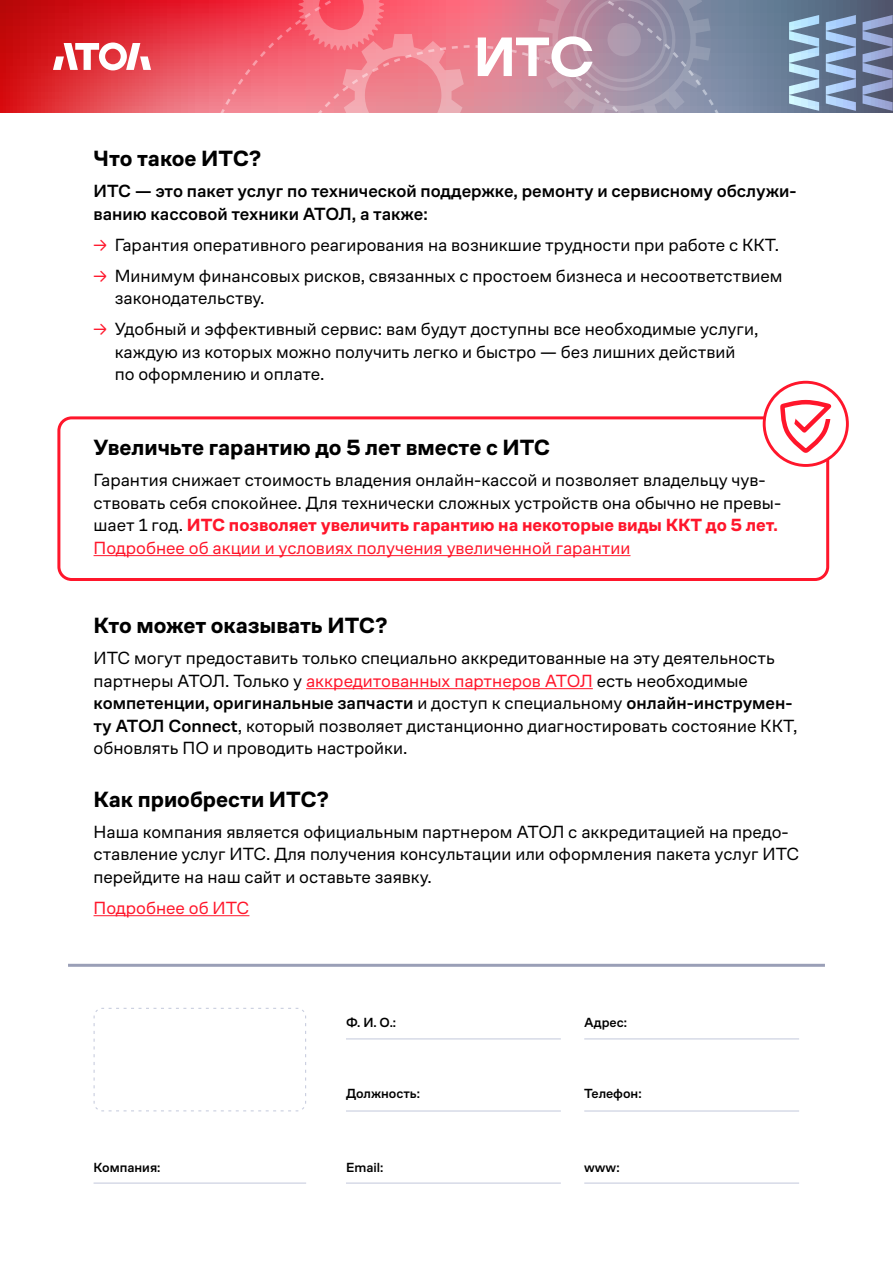
<style>
.page{position:relative;width:893px;height:1263px;background:#fff}
.page>*{position:absolute;margin:0;border:0;box-sizing:border-box;transform-origin:0 0}
.t1{font:600 55.05px "TT Firs Neue";color:#fff}
.t2{font:700 22.5px "Co Fo Sans";color:#000}
.t3{font:18px/22.5px "Co Fo Sans";color:#000}
.t4{font:500 18px/22.5px "Co Fo Sans";color:#000}
.t5{font:18px "Co Fo Sans";color:#ff162b}
.t6{font:500 13.5px "Co Fo Sans";color:#000}
.s1{color:#ff162b}
.s2{font-weight:700;color:#ff162b}
.s3{font-weight:500}
</style>
<div class="page">
<svg style="left:93px;top:1007px;width:213px;height:105px"></svg>
<hr style="left:346px;top:1038px;width:215px;height:1px;background:#c9cedf">
<hr style="left:68px;top:964px;width:757px;height:3px;background:#9a9fb7">
<hr style="left:346px;top:1110px;width:215px;height:1px;background:#c9cedf">
<hr style="left:346px;top:1182px;width:215px;height:2px;background:#c9cedf">
<hr style="left:94px;top:1182px;width:212px;height:2px;background:#c9cedf">
<hr style="left:584px;top:1038px;width:215px;height:1px;background:#c9cedf">
<hr style="left:584px;top:1110px;width:215px;height:1px;background:#c9cedf">
<hr style="left:584px;top:1182px;width:215px;height:2px;background:#c9cedf">
<div style="left:57px;top:416px;width:772px;height:165px;border:3px solid #ff162b;border-radius:13px"></div>
<hr style="left:94px;top:555px;width:536px;height:1px;background:#ff162b">
<hr style="left:306px;top:688px;width:287px;height:1px;background:#ff162b">
<hr style="left:94px;top:915px;width:155px;height:1px;background:#ff162b">
<svg style="left:763px;top:381px;width:86px;height:86px"></svg>
<svg style="left:0;top:0;width:892px;height:113px;background:#b93f4b"></svg>
<svg style="left:189px;top:0;width:563px;height:113px;background:#927a91"></svg>
<svg style="left:862px;top:15px;width:30px;height:96px;background:#7984a8"></svg>
<svg style="left:826px;top:15px;width:30px;height:96px;background:#869fc2"></svg>
<svg style="left:789px;top:15px;width:30px;height:96px;background:#95b5cb"></svg>
<svg style="left:202px;top:0;width:509px;height:113px;background:#d77e8e"></svg>
<svg style="left:53px;top:43px;width:98px;height:27px"></svg>
<h1 class="t1" style="left:474px;top:19px;width:122px">ИТС</h1>
<p class="t2" style="left:94px;top:145px;width:169px">Что такое ИТС?</p>
<p class="t4" style="left:94px;top:180px;width:704px">ИТС — это пакет услуг по технической поддержке, ремонту и сервисному обслужи&shy;ванию кассовой техники АТОЛ, а также:</p>
<p class="t3" style="left:94px;top:233px;width:687px"><span class="s1">→</span> Гарантия оперативного реагирования на возникшие трудности при работе с ККТ.</p>
<p class="t3" style="left:115px;top:264px;width:669px;text-indent:-21px"><span class="s1">→</span> Минимум финансовых рисков, связанных с простоем бизнеса и несоответствием законодательству.</p>
<p class="t3" style="left:115px;top:318px;width:645px;text-indent:-21px"><span class="s1">→</span> Удобный и эффективный сервис: вам будут доступны все необходимые услуги, каждую из которых можно получить легко и быстро — без лишних действий по оформлению и оплате.</p>
<p class="t2" style="left:94px;top:434px;width:458px">Увеличьте гарантию до 5 лет вместе с ИТС</p>
<p class="t3" style="left:94px;top:469px;width:689px">Гарантия снижает стоимость владения онлайн-кассой и позволяет владельцу чув&shy;ствовать себя спокойнее. Для технически сложных устройств она обычно не превы&shy;шает 1 год. <span class="s2">ИТС позволяет увеличить гарантию на некоторые виды ККТ до 5 лет.<br></span><span class="s1">Подробнее об акции и условиях получения увеличенной гарантии</span></p>
<p class="t2" style="left:94px;top:612px;width:295px">Кто может оказывать ИТС?</p>
<p class="t3" style="left:94px;top:647px;width:705px">ИТС могут предоставить только специально аккредитованные на эту деятельность партнеры АТОЛ. Только у <span class="s1">аккредитованных партнеров АТОЛ</span> есть необходимые <span class="s3">компетенции, оригинальные запчасти</span> и доступ к специальному <span class="s3">онлайн-инструмен&shy;ту АТОЛ Connect</span>, который позволяет дистанционно диагностировать состояние ККТ, обновлять ПО и проводить настройки.</p>
<p class="t2" style="left:94px;top:785px;width:237px">Как приобрести ИТС?</p>
<p class="t3" style="left:94px;top:820px;width:707px">Наша компания является официальным партнером АТОЛ с аккредитацией на предо&shy;ставление услуг ИТС. Для получения консультации или оформления пакета услуг ИТС перейдите на наш сайт и оставьте заявку.</p>
<p class="t5" style="left:94px;top:897px;width:157px">Подробнее об ИТС</p>
<p class="t6" style="left:346px;top:1014px;width:52px">Ф. И. О.:</p>
<p class="t6" style="left:584px;top:1014px;width:44px">Адрес:</p>
<p class="t6" style="left:346px;top:1085px;width:76px">Должность:</p>
<p class="t6" style="left:584px;top:1085px;width:59px">Телефон:</p>
<p class="t6" style="left:94px;top:1159px;width:68px">Компания:</p>
<p class="t6" style="left:346px;top:1159px;width:39px">Email:</p>
<p class="t6" style="left:584px;top:1159px;width:37px">www:</p>
</div>
